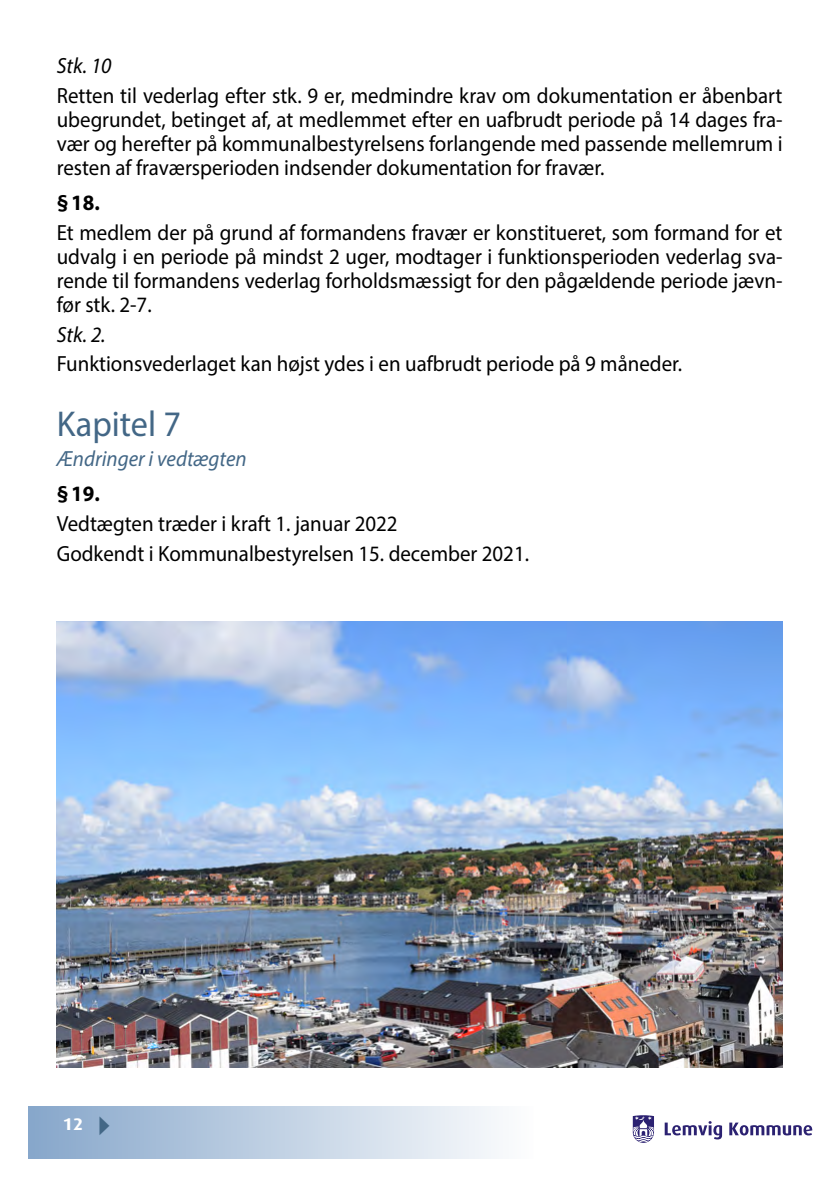
<style>
.page{position:relative;width:840px;height:1191px;background:#fff}
.page>*{position:absolute;margin:0;border:0;box-sizing:border-box;transform-origin:0 0}
.t1{font:36px "Myriad Pro";color:#436786;scale:.95 1}
.t2{font:22px/24px "Myriad Pro";color:#000;text-align:justify;scale:.95 1}
.t3{font:italic 22px "Myriad Pro";color:#436786;scale:.95 1}
.t4{font:italic 22px "Myriad Pro";color:#000;scale:.95 1}
.t5{font:700 22px "Myriad Pro";color:#000;scale:.95 1}
.t6{font:700 17px "Dax";color:#fff;scale:1.05 1}
.s1{color:#436786}
</style>
<div class="page">
<div style="left:28px;top:1105px;width:506px;height:53px;background:linear-gradient(to right,#86a6ca,#fdfdfe)"></div>
<svg style="left:632px;top:1115px;width:21px;height:27px"></svg>
<svg style="left:664px;top:1121px;width:57px;height:18px"></svg>
<svg style="left:729px;top:1122px;width:82px;height:13px"></svg>
<img style="left:57px;top:621px;width:725px;height:446px">
<p class="t4" style="left:57px;top:52px;width:59px">Stk. 10</p>
<p class="t2" style="left:57px;top:83px;width:765px">Retten til vederlag efter stk. 9 er, medmindre krav om dokumentation er åbenbart ubegrundet, betinget af, at medlemmet efter en uafbrudt periode på 14 dages fra&shy;vær og herefter på kommunalbestyrelsens forlangende med passende mellemrum i resten af fraværsperioden indsender dokumentation for fravær.</p>
<p class="t5" style="left:57px;top:188px;width:47px">§18.</p>
<p class="t2" style="left:57px;top:220px;width:765px">Et medlem der på grund af formandens fravær er konstitueret, som formand for et udvalg i en periode på mindst 2 uger, modtager i funktionsperioden vederlag sva&shy;rende til formandens vederlag forholdsmæssigt for den pågældende periode jævn&shy;før stk. 2-7.</p>
<p class="t4" style="left:57px;top:321px;width:53px">Stk. 2.</p>
<p class="t2" style="left:57px;top:352px;width:657px">Funktionsvederlaget kan højst ydes i en uafbrudt periode på 9 måneder.</p>
<h1 class="t1" style="left:57px;top:402px;width:132px">Kapitel 7</h1>
<p class="t3" style="left:57px;top:445px;width:201px">Ændringer i vedtægten</p>
<p class="t5" style="left:57px;top:479px;width:47px">§19.</p>
<p class="t2" style="left:57px;top:508px;width:496px;line-height:29.6px">Vedtægten træder i kraft 1. januar 2022<br>Godkendt i Kommunalbestyrelsen 15. december 2021.</p>
<p class="t6" style="left:63px;top:1114px;width:55px">12 <span class="s1">✔</span></p>
</div>
